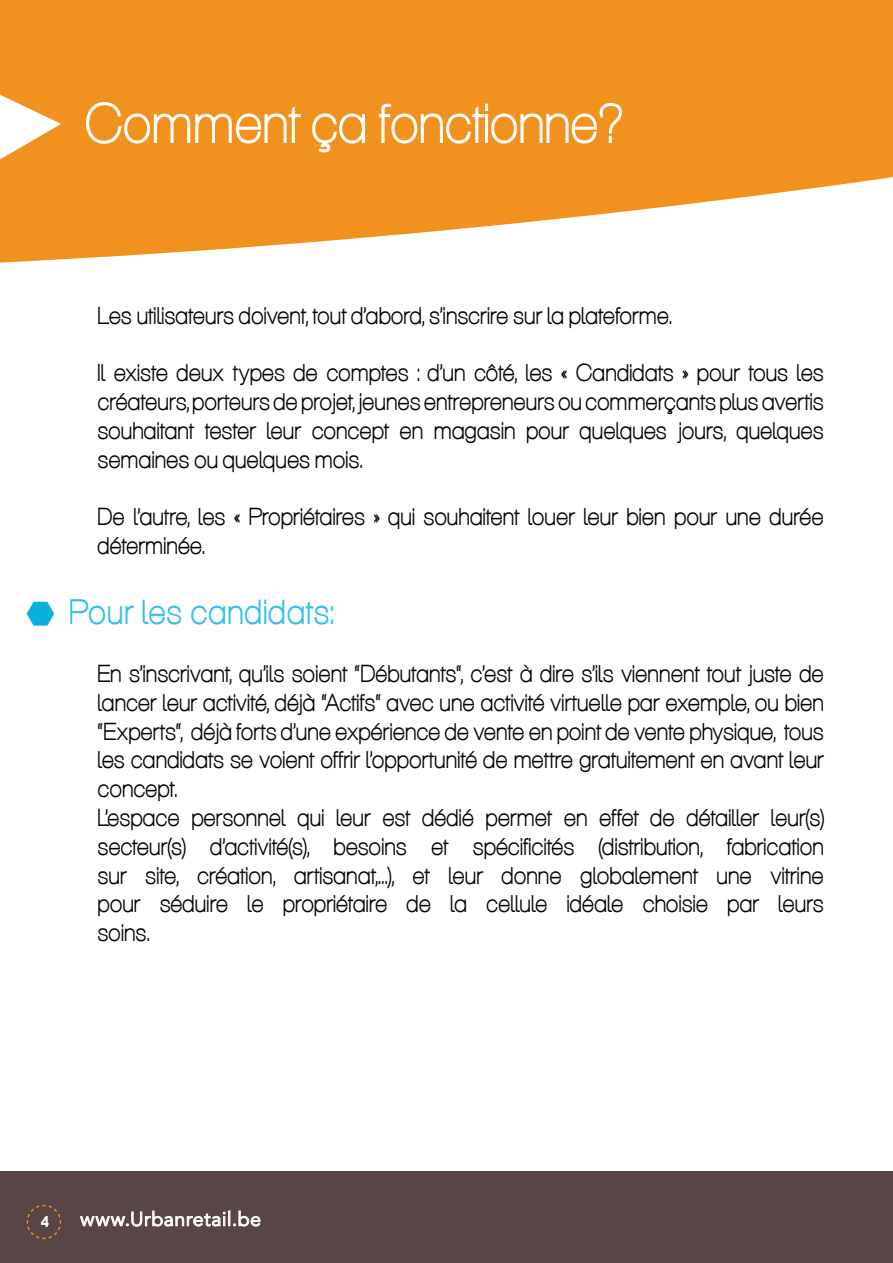
<style>
.page{position:relative;width:893px;height:1263px;background:#fff}
.page>*{position:absolute;margin:0;border:0;box-sizing:border-box;transform-origin:0 0}
.t1{font:55.5px "Aliquam";color:#fff}
.t2{font:34.5px "Aliquam";letter-spacing:.025em;color:#34bfea}
.t3{font:24px/28.8px "Aliquam";letter-spacing:.01em;color:#000}
.t4{font:19.5px "Avenir";letter-spacing:.025em;color:#fff}
.t5{font:700 15px "Century Gothic";color:#fff}
</style>
<div class="page">
<div style="left:0;top:1171px;width:893px;height:92px;background:#5a4546"></div>
<svg style="left:26px;top:1204px;width:36px;height:36px"></svg>
<svg style="left:80px;top:1210px;width:181px;height:17px"></svg>
<svg style="left:0;top:0;width:893px;height:263px;background:#f2a13c"></svg>
<svg style="left:0;top:95px;width:61px;height:64px"></svg>
<svg style="left:27px;top:602px;width:27px;height:24px"></svg>
<h1 class="t1" style="left:85px;top:91px;width:539px">Comment ça fonctionne?</h1>
<p class="t3" style="left:98px;top:300px;width:576px">Les utilisateurs doivent, tout d’abord, s’inscrire sur la plateforme.</p>
<p class="t3" style="left:98px;top:358px;width:728px;text-align:justify">Il existe deux types de comptes : d’un côté, les « Candidats » pour tous les créateurs, porteurs de projet, jeunes entrepreneurs ou commerçants plus avertis souhaitant tester leur concept en magasin pour quelques jours, quelques semaines ou quelques mois.</p>
<p class="t3" style="left:98px;top:502px;width:727px">De l’autre, les « Propriétaires » qui souhaitent louer leur bien pour une durée déterminée.</p>
<h2 class="t2" style="left:69px;top:592px;width:265px">Pour les candidats:</h2>
<p class="t3" style="left:98px;top:658px;width:728px">En s’inscrivant, qu’ils soient “Débutants“, c’est à dire s’ils viennent tout juste de lancer leur activité, déjà “Actifs“ avec une activité virtuelle par exemple, ou bien “Experts“, déjà forts d’une expérience de vente en point de vente physique, tous les candidats se voient offrir l’opportunité de mettre gratuitement en avant leur concept.<br>L’espace personnel qui leur est dédié permet en effet de détailler leur(s) secteur(s) d’activité(s), besoins et spécificités (distribution, fabrication sur site, création, artisanat,...), et leur donne globalement une vitrine pour séduire le propriétaire de la cellule idéale choisie par leurs soins.</p>
<p class="t5" style="left:41px;top:1212px;width:10px">4</p>
<p class="t4" style="left:80px;top:1207px;width:182px">www.Urbanretail.be</p>
</div>
